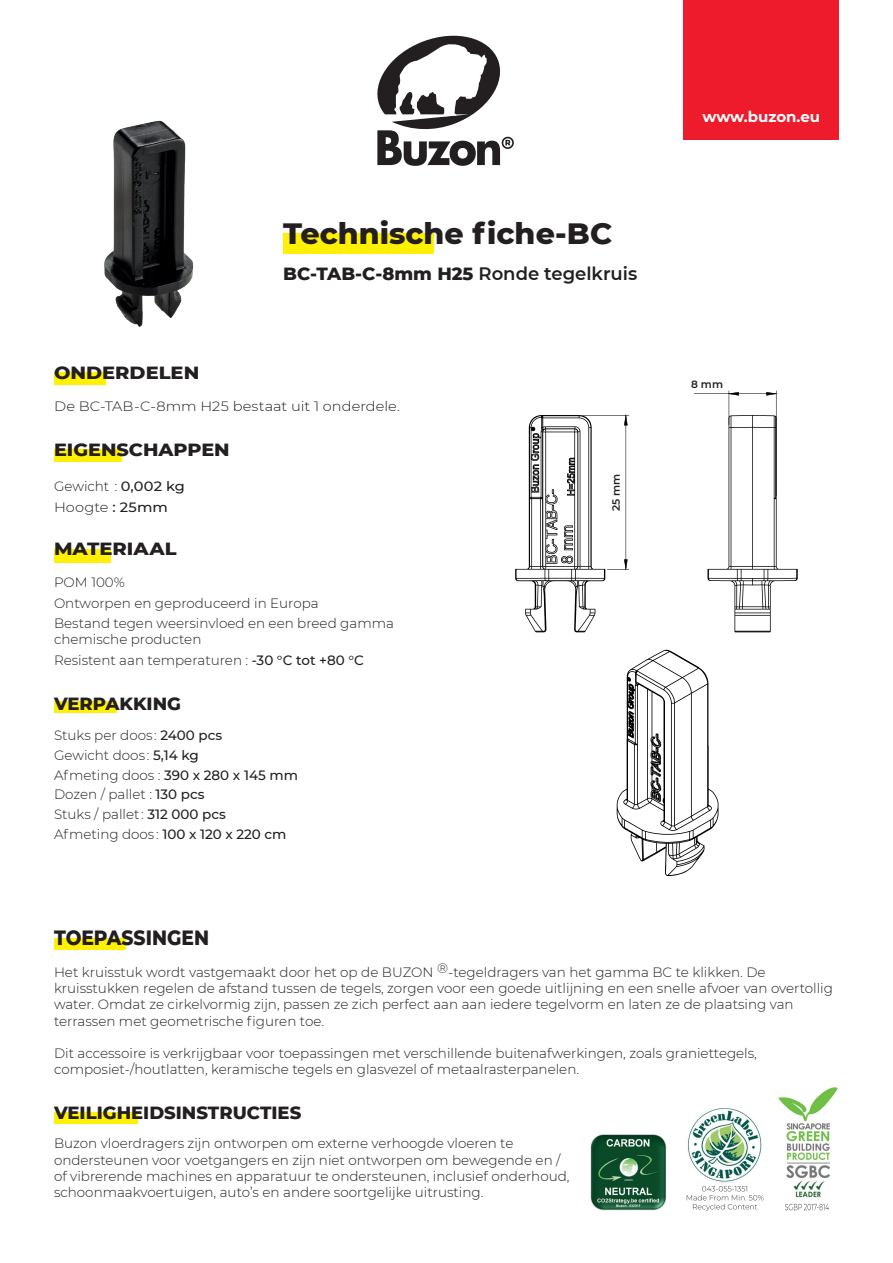
<style>
.page{position:relative;width:893px;height:1263px;background:#fff}
.page>*{position:absolute;margin:0;border:0;box-sizing:border-box;transform-origin:0 0}
.t1{font:800 30px "Montserrat";color:#231f20}
.t2{font:800 21px "Montserrat";color:#231f20;scale:.89 1}
.t3{font:800 18px "Montserrat";color:#231f20}
.t4{font:800 18px "Montserrat";color:#231f20;scale:1.08 1}
.t5{font:800 18px "Montserrat";color:#231f20;scale:1.06 1}
.t6{font:700 15px "Montserrat";color:#fff}
.t7{font:300 13.5px/16.2px "Montserrat";color:#231f20}
.t8{font:300 13.5px "Montserrat";color:#231f20;scale:1.08 1}
.t9{font:600 10.5px "Montserrat";color:#231f20}
.s1{font-weight:600}
.s2{font-weight:500}
</style>
<div class="page">
<div style="left:54px;top:1113px;width:84px;height:11px;background:#fff101"></div>
<div style="left:54px;top:938px;width:72px;height:11px;background:#fff101"></div>
<div style="left:283px;top:233px;width:150px;height:20px;background:#fff101"></div>
<img style="left:104px;top:120px;width:90px;height:207px">
<svg style="left:377px;top:35px;width:137px;height:131px"></svg>
<div style="left:684px;top:0;width:155px;height:140px;background:#ee1b2d"></div>
<div style="left:54px;top:702px;width:62px;height:11px;background:#fff101"></div>
<div style="left:54px;top:372px;width:52px;height:13px;background:#fff101"></div>
<div style="left:54px;top:549px;width:56px;height:14px;background:#fff101"></div>
<div style="left:54px;top:449px;width:68px;height:12px;background:#fff101"></div>
<svg style="left:617px;top:650px;width:101px;height:226px"></svg>
<svg style="left:515px;top:414px;width:114px;height:218px"></svg>
<svg style="left:694px;top:391px;width:104px;height:241px"></svg>
<img style="left:591px;top:1134px;width:75px;height:76px">
<img style="left:778px;top:1087px;width:60px;height:111px">
<img style="left:688px;top:1109px;width:74px;height:73px">
<svg style="left:785px;top:1204px;width:44px;height:6px"></svg>
<svg style="left:687px;top:1186px;width:76px;height:25px"></svg>
<h1 class="t1" style="left:283px;top:211px;width:330px">Technische fiche-BC</h1>
<h3 class="t3" style="left:283px;top:260px;width:356px">BC-TAB-C-8mm H25 <span class="s1">Ronde tegelkruis</span></h3>
<h3 class="t4" style="left:54px;top:359px;width:136px">ONDERDELEN</h3>
<p class="t8" style="left:54px;top:397px;width:322px">De BC-TAB-C-8mm H25 bestaat uit 1 onderdele.</p>
<h3 class="t5" style="left:54px;top:436px;width:167px">EIGENSCHAPPEN</h3>
<p class="t7" style="left:54px;top:476px;width:132px;line-height:20.4px">Gewicht : <span class="s2">0,002 kg<br></span>Hoogte <span class="s2">: 25mm</span></p>
<h3 class="t4" style="left:54px;top:535px;width:115px">MATERIAAL</h3>
<p class="t7" style="left:54px;top:572px;width:341px;line-height:20.4px">POM 100%<br>Ontworpen en geproduceerd in Europa<br>Bestand tegen weersinvloed en een breed gamma</p>
<p class="t7" style="left:54px;top:629px;width:312px;line-height:20.4px">chemische producten<br>Resistent aan temperaturen : <span class="s2">-30 °C tot +80 °C</span></p>
<h3 class="t3" style="left:54px;top:691px;width:129px">VERPAKKING</h3>
<p class="t7" style="left:54px;top:725px;width:245px;line-height:19.8px">Stuks per doos : <span class="s2">2400 pcs<br></span>Gewicht doos : <span class="s2">5,14 kg<br></span>Afmeting doos : <span class="s2">390 x 280 x 145 mm<br></span>Dozen / pallet : <span class="s2">130 pcs<br></span>Stuks / pallet : <span class="s2">312 000 pcs<br></span>Afmeting doos : <span class="s2">100 x 120 x 220 cm</span></p>
<p class="t9" style="left:609px;top:511px;width:39px;rotate:-90deg">25 mm</p>
<p class="t6" style="left:702px;top:105px;width:119px">www.buzon.eu</p>
<p class="t9" style="left:691px;top:377px;width:33px">8 mm</p>
<h2 class="t2" style="left:54px;top:922px;width:176px">TOEPASSINGEN</h2>
<p class="t7" style="left:54px;top:964px;width:780px">Het kruisstuk wordt vastgemaakt door het op de BUZON ®-tegeldragers van het gamma BC te klikken. De kruisstukken regelen de afstand tussen de tegels, zorgen voor een goede uitlijning en een snelle afvoer van overtollig water. Omdat ze cirkelvormig zijn, passen ze zich perfect aan aan iedere tegelvorm en laten ze de plaatsing van terrassen met geometrische figuren toe.</p>
<p class="t7" style="left:54px;top:1045px;width:704px">Dit accessoire is verkrijgbaar voor toepassingen met verschillende buitenafwerkingen, zoals graniettegels, composiet-/houtlatten, keramische tegels en glasvezel of metaalrasterpanelen.</p>
<h3 class="t3" style="left:54px;top:1100px;width:249px">VEILIGHEIDSINSTRUCTIES</h3>
<p class="t7" style="left:54px;top:1135px;width:517px">Buzon vloerdragers zijn ontworpen om externe verhoogde vloeren te ondersteunen voor voetgangers en zijn niet ontworpen om bewegende en / of vibrerende machines en apparatuur te ondersteunen, inclusief onderhoud, schoonmaakvoertuigen, auto’s en andere soortgelijke uitrusting.</p>
</div>
